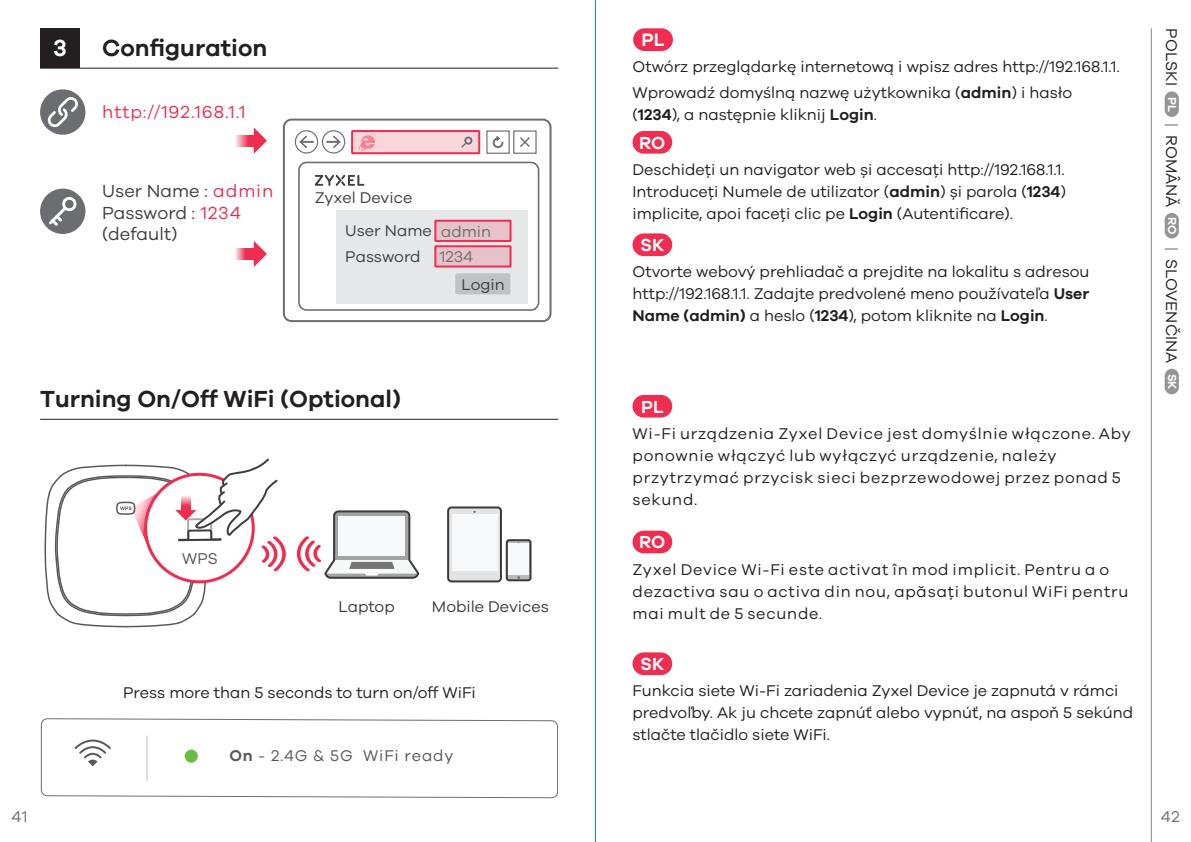
<style>
.page{position:relative;width:1191px;height:842px;background:#fff}
.page>*{position:absolute;margin:0;border:0;box-sizing:border-box;transform-origin:0 0}
.t1{font:600 24px "Galano Grotesque";color:#231f20}
.t2{font:600 24px "Galano Grotesque";color:#fff}
.t3{font:600 18.6px "Galano Grotesque";color:#fff}
.t4{font:18px/21.6px "Galano Grotesque";color:#3e3e3f}
.t5{font:18px "Galano Grotesque";letter-spacing:.05em;color:#ee2d50}
.t6{font:600 18px "Galano Grotesque";color:#fff}
.t7{font:16px/22px "Galano Grotesque";color:#231f20}
.t8{font:16px/22px "Galano Grotesque";letter-spacing:.05em;color:#231f20}
.t9{font:16px/33.2px "Galano Grotesque";color:#3e3e3f}
.t10{font:16px "Galano Grotesque";letter-spacing:.05em;color:#57585a}
.t11{font:16px "Galano Grotesque";color:#3d3a39}
.t12{font:16px "Galano Grotesque";color:#6c6d70}
.s1{color:#ee2d50}
.s2{color:#6c6d70}
.s3{font-weight:600}
.s4{font-weight:600;color:#211e1e}
.s5{font-weight:600;font-size:12px;color:#fff}
.s6{color:#808285}
</style>
<div class="page">
<hr style="left:1151px;top:28px;width:1px;height:814px;background:#808285">
<hr style="left:595px;top:0;width:1px;height:842px;background:#129847">
<div style="left:633px;top:28px;width:40px;height:23px;background:#ee2d50;border-radius:11px"></div>
<div style="left:632px;top:131px;width:40px;height:23px;background:#ee2d50;border-radius:11px"></div>
<div style="left:632px;top:233px;width:40px;height:23px;background:#ee2d50;border-radius:11px"></div>
<div style="left:632px;top:395px;width:40px;height:23px;background:#ee2d50;border-radius:11px"></div>
<div style="left:632px;top:531px;width:40px;height:22px;background:#ee2d50;border-radius:11px"></div>
<div style="left:632px;top:652px;width:40px;height:23px;background:#ee2d50;border-radius:11px"></div>
<div style="left:1164px;top:91px;width:14px;height:26px;background:#939598;border-radius:7px"></div>
<div style="left:1164px;top:213px;width:14px;height:25px;background:#939598;border-radius:7px"></div>
<div style="left:1164px;top:369px;width:14px;height:25px;background:#939598;border-radius:7px"></div>
<hr style="left:40px;top:68px;width:518px;height:1px;background:#231f20">
<div style="left:40px;top:28px;width:40px;height:40px;background:#231f20"></div>
<svg style="left:235px;top:248px;width:19px;height:11px"></svg>
<svg style="left:254px;top:241px;width:13px;height:26px"></svg>
<div style="left:336px;top:210px;width:191px;height:93px;background:#e6e7e9"></div>
<div style="left:435px;top:221px;width:75px;height:20px;background:#e7c2cb"></div>
<div style="left:434px;top:220px;width:77px;height:22px;border:2px solid #ee2d50"></div>
<div style="left:435px;top:246px;width:75px;height:20px;background:#e7c2cb"></div>
<div style="left:434px;top:245px;width:77px;height:22px;border:2px solid #ee2d50"></div>
<svg style="left:315px;top:175px;width:49px;height:11px"></svg>
<div style="left:283px;top:119px;width:268px;height:203px;border:2px solid #6c6d70;border-radius:8px"></div>
<div style="left:486px;top:130px;width:24px;height:24px;border:1px solid #6c6d70"></div>
<div style="left:513px;top:130px;width:23px;height:24px;border:1px solid #6c6d70"></div>
<svg style="left:520px;top:137px;width:10px;height:10px"></svg>
<div style="left:352px;top:131px;width:127px;height:22px;background:#fbd5dc"></div>
<div style="left:351px;top:130px;width:129px;height:24px;border:2px solid #ee2d50"></div>
<svg style="left:359px;top:134px;width:16px;height:16px"></svg>
<svg style="left:461px;top:137px;width:11px;height:11px"></svg>
<div style="left:322px;top:130px;width:23px;height:24px;border:1px solid #6c6d70;border-radius:50%"></div>
<svg style="left:326px;top:135px;width:15px;height:13px"></svg>
<div style="left:295px;top:130px;width:23px;height:24px;border:1px solid #6c6d70;border-radius:50%"></div>
<svg style="left:299px;top:135px;width:15px;height:13px"></svg>
<div style="left:298px;top:162px;width:241px;height:149px;border:2px solid #6c6d70;border-radius:8px"></div>
<svg style="left:492px;top:136px;width:12px;height:12px"></svg>
<svg style="left:455px;top:273px;width:55px;height:21px"></svg>
<div style="left:40px;top:189px;width:45px;height:45px;background:#6c6d70;border-radius:50%"></div>
<svg style="left:49px;top:197px;width:28px;height:29px"></svg>
<svg style="left:235px;top:135px;width:19px;height:11px"></svg>
<svg style="left:254px;top:128px;width:13px;height:26px"></svg>
<div style="left:40px;top:89px;width:45px;height:46px;background:#6c6d70;border-radius:50%"></div>
<svg style="left:45px;top:94px;width:36px;height:36px"></svg>
<hr style="left:40px;top:419px;width:518px;height:1px;background:#231f20">
<svg style="left:40px;top:719px;width:518px;height:80px"></svg>
<hr style="left:146px;top:735px;width:2px;height:46px;background:#d1d2d4">
<svg style="left:75px;top:739px;width:36px;height:27px"></svg>
<svg style="left:297px;top:510px;width:123px;height:69px"></svg>
<div style="left:507px;top:540px;width:23px;height:41px;background:#bcbab8;border-radius:2px"></div>
<div style="left:508px;top:543px;width:21px;height:32px;background:#f6f8f9"></div>
<div style="left:448px;top:508px;width:53px;height:74px;background:#e2e3e2;border-radius:3px"></div>
<div style="left:452px;top:514px;width:45px;height:56px;background:#f6f8f9"></div>
<div style="left:506px;top:539px;width:25px;height:42px;border:2px solid #3d3a39;border-radius:2px"></div>
<div style="left:447px;top:506px;width:55px;height:76px;border:2px solid #3d3a39;border-radius:3px"></div>
<svg style="left:44px;top:458px;width:242px;height:170px"></svg>
<h1 class="t2" style="left:53px;top:33px;width:15px">3</h1>
<h1 class="t1" style="left:102px;top:33px;width:167px">Configuration</h1>
<p class="t5" style="left:102px;top:102px;width:145px">http://192.168.1.1</p>
<p class="t4" style="left:102px;top:180px;width:172px">User Name : <span class="s1">admin<br></span>Password : <span class="s1">1234 </span>(default)</p>
<p class="t9" style="left:345px;top:181px;width:88px;text-indent:-30px">Zyxel Device<br>User Name</p>
<p class="t9" style="left:345px;top:240px;width:129px">Password <span class="s2">1234</span></p>
<p class="t12" style="left:441px;top:222px;width:52px">admin</p>
<p class="t9" style="left:461px;top:267px;width:45px">Login</p>
<h1 class="t1" style="left:40px;top:384px;width:362px">Turning On/Off WiFi (Optional)</h1>
<p class="t12" style="left:11px;top:807px;width:18px">41</p>
<p class="t11" style="left:338px;top:597px;width:58px">Laptop</p>
<p class="t11" style="left:432px;top:597px;width:118px">Mobile Devices</p>
<p class="t7" style="left:123px;top:681px;width:354px">Press more than 5 seconds to turn on/off WiFi</p>
<p class="t10" style="left:229px;top:746px;width:225px"><span class="s3">On</span> - 2.4G &amp; 5G WiFi ready</p>
<p class="t3" style="left:641px;top:29px;width:25px">PL</p>
<p class="t7" style="left:632px;top:54px;width:488px;line-height:26px">Otwórz przeglądarkę internetową i wpisz adres http://192.168.1.1.<br>Wprowadź domyślną nazwę użytkownika (<span class="s4">admin</span>) i hasło</p>
<p class="t7" style="left:632px;top:104px;width:246px">(<span class="s4">1234</span>), a następnie kliknij <span class="s4">Login</span>.</p>
<p class="t6" style="left:639px;top:132px;width:28px">RO</p>
<p class="t7" style="left:632px;top:158px;width:435px;text-align:justify">Deschideți un navigator web și accesați http://192.168.1.1.<br>Introduceți Numele de utilizator (<span class="s4">admin</span>) și parola (<span class="s4">1234</span>) implicite, apoi faceți clic pe <span class="s4">Login</span> (Autentificare).</p>
<p class="t6" style="left:640px;top:234px;width:25px">SK</p>
<p class="t7" style="left:632px;top:260px;width:458px;text-align:justify">Otvorte webový prehliadač a prejdite na lokalitu s adresou http://192.168.1.1. Zadajte predvolené meno používateľa <span class="s4">User Name (admin)</span> a heslo (<span class="s4">1234</span>), potom kliknite na <span class="s4">Login</span>.</p>
<p class="t6" style="left:641px;top:395px;width:24px">PL</p>
<p class="t8" style="left:632px;top:422px;width:500px">Wi-Fi urządzenia Zyxel Device jest domyślnie włączone. Aby ponownie włączyć lub wyłączyć urządzenie, należy przytrzymać przycisk sieci bezprzewodowej przez ponad 5 sekund.</p>
<p class="t6" style="left:639px;top:531px;width:28px">RO</p>
<p class="t8" style="left:632px;top:558px;width:497px">Zyxel Device Wi-Fi este activat în mod implicit. Pentru a o dezactiva sau o activa din nou, apăsați butonul WiFi pentru mai mult de 5 secunde.</p>
<p class="t6" style="left:640px;top:653px;width:25px">SK</p>
<p class="t7" style="left:632px;top:679px;width:502px">Funkcia siete Wi-Fi zariadenia Zyxel Device je zapnutá v rámci predvoľby. Ak ju chcete zapnúť alebo vypnúť, na aspoň 5 sekúnd stlačte tlačidlo siete WiFi.</p>
<p class="t7" style="left:1183px;top:28px;width:363px;rotate:90deg">POLSKI <span class="s5">PL</span> <span class="s6">|</span> ROMÂNĂ <span class="s5">RO</span> <span class="s6">|</span> SLOVENČINA <span class="s5">SK</span></p>
<p class="t12" style="left:1160px;top:807px;width:20px">42</p>
</div>
